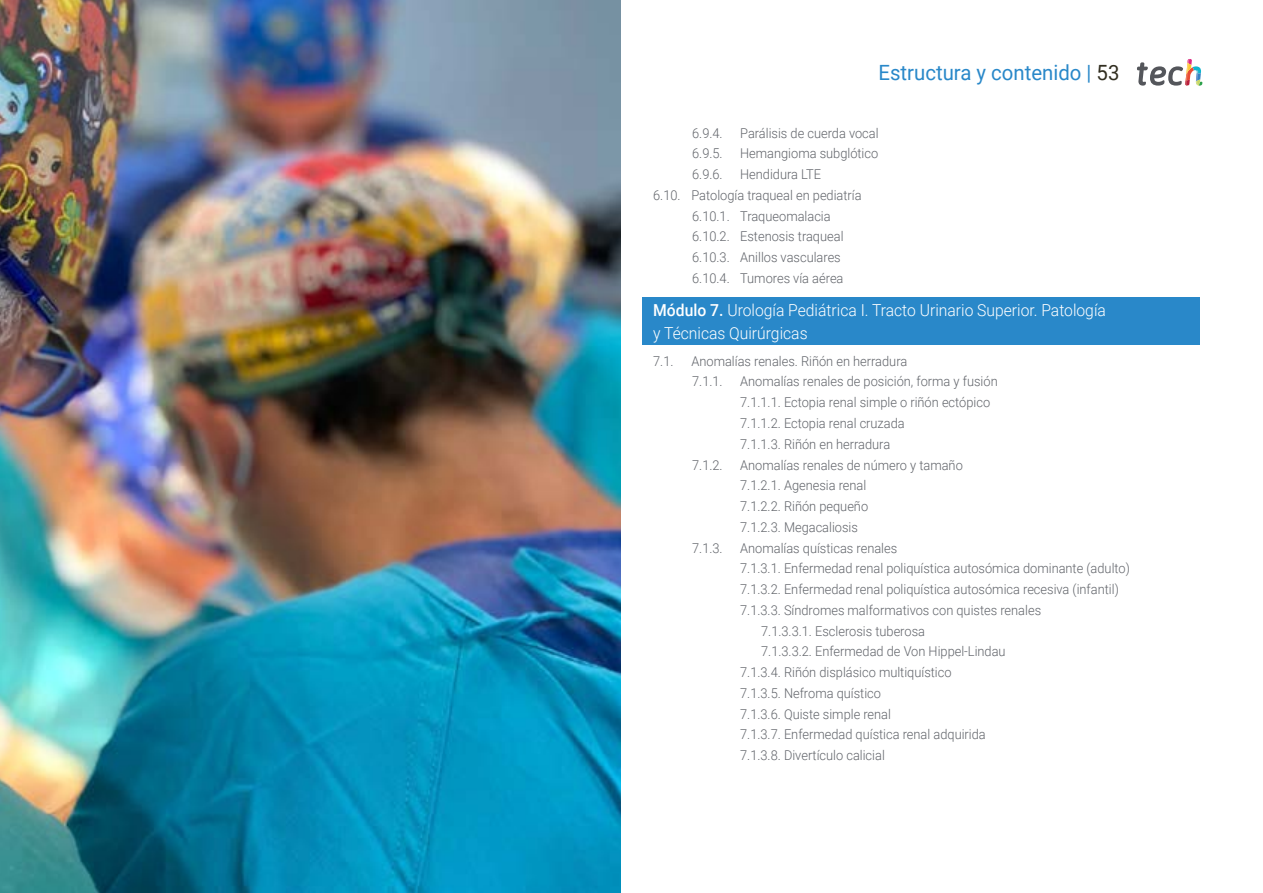
<style>
.page{position:relative;width:1263px;height:893px;background:#fff}
.page>*{position:absolute;margin:0;border:0;box-sizing:border-box;transform-origin:0 0}
.t1{font:21px "Roboto";color:#2988c9}
.t2{font:300 16.5px/22.5px "Roboto";color:#fff;scale:.95 1}
.t3{font:300 13.5px/20.7px "Roboto";color:#61646a;scale:.95 1}
.s1{color:#312e20}
.s2{font-weight:500}
</style>
<div class="page">
<img style="left:0;top:0;width:621px;height:893px">
<svg style="left:1137px;top:59px;width:65px;height:27px"></svg>
<div style="left:642px;top:297px;width:557px;height:48px;background:#2988c9"></div>
<h1 class="t1" style="left:878px;top:57px;width:242px">Estructura y contenido | <span class="s1">53</span></h1>
<p class="t3" style="left:692px;top:122px;width:34px">6.9.4.</p>
<p class="t3" style="left:740px;top:122px;width:147px">Parálisis de cuerda vocal</p>
<p class="t3" style="left:692px;top:143px;width:34px">6.9.5.</p>
<p class="t3" style="left:740px;top:143px;width:147px">Hemangioma subglótico</p>
<p class="t3" style="left:692px;top:164px;width:34px">6.9.6.</p>
<p class="t3" style="left:740px;top:164px;width:87px">Hendidura LTE</p>
<p class="t3" style="left:653px;top:184px;width:221px">6.10. Patología traqueal en pediatría</p>
<p class="t3" style="left:692px;top:205px;width:147px">6.10.1. Traqueomalacia</p>
<p class="t3" style="left:692px;top:226px;width:161px">6.10.2. Estenosis traqueal</p>
<p class="t3" style="left:692px;top:247px;width:158px">6.10.3. Anillos vasculares</p>
<p class="t3" style="left:692px;top:267px;width:161px">6.10.4. Tumores vía aérea</p>
<p class="t2" style="left:653px;top:298px;width:478px"><span class="s2">Módulo 7.</span> Urología Pediátrica I. Tracto Urinario Superior. Patología y Técnicas Quirúrgicas</p>
<p class="t3" style="left:653px;top:350px;width:23px">7.1.</p>
<p class="t3" style="left:691px;top:350px;width:229px">Anomalías renales. Riñón en herradura<br>7.1.1.</p>
<p class="t3" style="left:740px;top:371px;width:273px">Anomalías renales de posición, forma y fusión 7.1.1.1. Ectopia renal simple o riñón ectópico 7.1.1.2. Ectopia renal cruzada<br>7.1.1.3. Riñón en herradura</p>
<p class="t3" style="left:692px;top:454px;width:34px">7.1.2.</p>
<p class="t3" style="left:740px;top:454px;width:236px">Anomalías renales de número y tamaño<br>7.1.2.1. Agenesia renal<br>7.1.2.2. Riñón pequeño<br>7.1.2.3. Megacaliosis</p>
<p class="t3" style="left:692px;top:537px;width:34px">7.1.3.</p>
<p class="t3" style="left:740px;top:537px;width:167px">Anomalías quísticas renales</p>
<p class="t3" style="left:740px;top:558px;width:412px">7.1.3.1. Enfermedad renal poliquística autosómica dominante (adulto)</p>
<p class="t3" style="left:740px;top:578px;width:400px">7.1.3.2. Enfermedad renal poliquística autosómica recesiva (infantil)</p>
<p class="t3" style="left:740px;top:599px;width:318px">7.1.3.3. Síndromes malformativos con quistes renales</p>
<p class="t3" style="left:761px;top:620px;width:174px">7.1.3.3.1. Esclerosis tuberosa</p>
<p class="t3" style="left:761px;top:641px;width:259px">7.1.3.3.2. Enfermedad de Von Hippel-Lindau</p>
<p class="t3" style="left:740px;top:661px;width:224px">7.1.3.4. Riñón displásico multiquístico</p>
<p class="t3" style="left:740px;top:682px;width:150px">7.1.3.5. Nefroma quístico</p>
<p class="t3" style="left:740px;top:703px;width:160px">7.1.3.6. Quiste simple renal</p>
<p class="t3" style="left:740px;top:724px;width:260px">7.1.3.7. Enfermedad quística renal adquirida</p>
<p class="t3" style="left:740px;top:744px;width:154px">7.1.3.8. Divertículo calicial</p>
</div>
